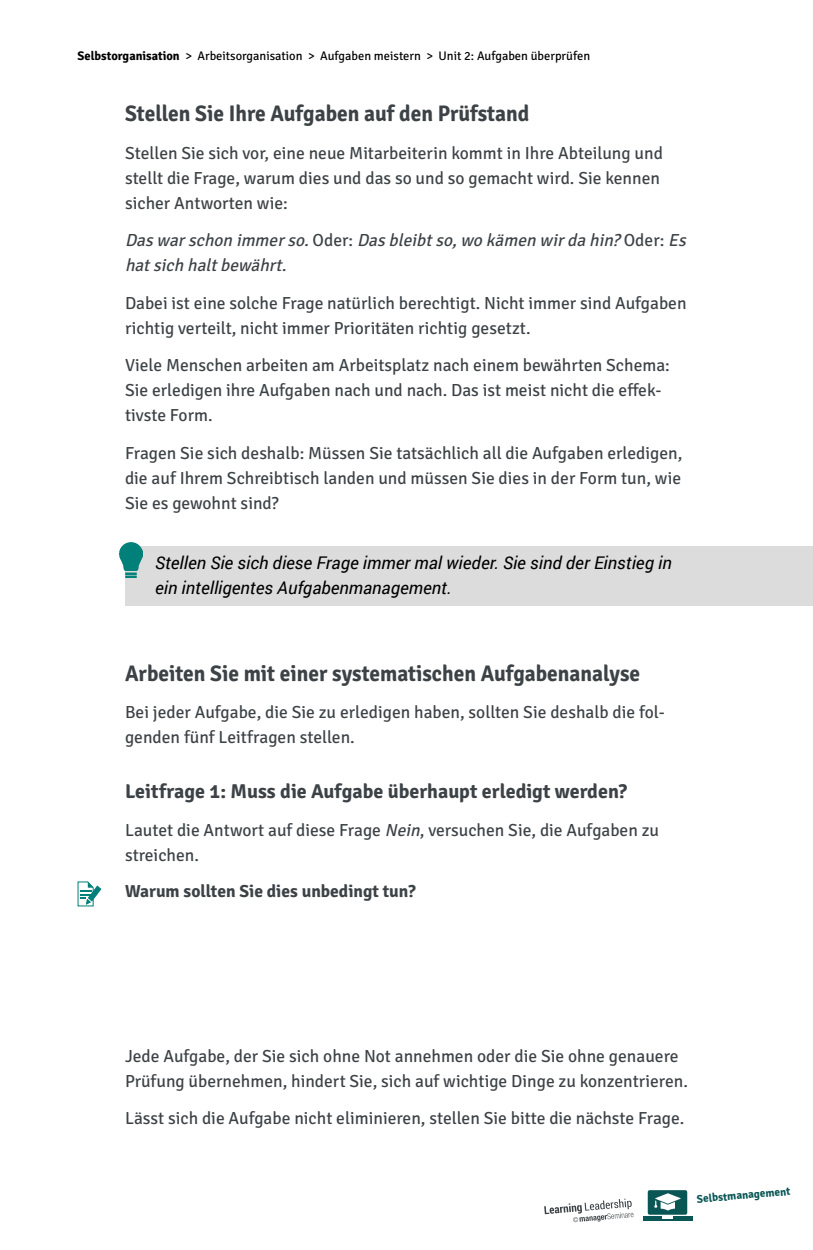
<style>
.page{position:relative;width:813px;height:1250px;background:#fff}
.page>*{position:absolute;margin:0;border:0;box-sizing:border-box;transform-origin:0 0}
.t1{font:700 22.5px "Signika Negative";color:#3c4246;scale:.95 1}
.t2{font:700 20px "Signika Negative";color:#3c4246}
.t3{font:17.5px/25px "Signika Negative";color:#3c4246}
.t4{font:italic 17.5px/25px "Roboto";color:#000}
.t5{font:italic 17.5px/25px "Signika Negative";color:#3c4246}
.t6{font:700 17.5px "Signika Negative";color:#3c4246}
.t7{font:12.5px "Signika Negative";color:#000}
.t8{font:700 11.25px "Signika Negative";color:#0a5655}
.s1{font-weight:700}
.s2{font-style:normal}
.s3{font-style:italic}
</style>
<div class="page">
<div style="left:647px;top:1190px;width:40px;height:25px;background:#0a5655;border-radius:2px"></div>
<svg style="left:643px;top:1216px;width:49px;height:5px"></svg>
<img style="left:654px;top:1194px;width:27px;height:16px">
<svg style="left:544px;top:1199px;width:89px;height:23px"></svg>
<div style="left:125px;top:546px;width:687px;height:60px;background:#dcdcdc"></div>
<img style="left:120px;top:542px;width:23px;height:35px">
<svg style="left:77px;top:881px;width:24px;height:26px"></svg>
<p class="t7" style="left:78px;top:47px;width:514px"><span class="s1">Selbstorganisation</span> &gt; Arbeitsorganisation &gt; Aufgaben meistern &gt; Unit 2: Aufgaben überprüfen</p>
<p class="t1" style="left:125px;top:98px;width:427px">Stellen Sie Ihre Aufgaben auf den Prüfstand</p>
<p class="t3" style="left:125px;top:139px;width:539px">Stellen Sie sich vor, eine neue Mitarbeiterin kommt in Ihre Abteilung und stellt die Frage, warum dies und das so und so gemacht wird. Sie kennen sicher Antworten wie:</p>
<p class="t5" style="left:125px;top:227px;width:567px">Daswarschon immerso.<span class="s2">O d e r :</span> Dasbleibtso,wo kämen wirdahin?<span class="s2">O d e r :</span> Es hatsich haltbewährt.</p>
<p class="t3" style="left:125px;top:289px;width:563px">Dabei ist eine solche Frage natürlich berechtigt. Nicht immer sind Aufgaben richtig verteilt, nicht immer Prioritäten richtig gesetzt.</p>
<p class="t3" style="left:125px;top:352px;width:546px">Viele Menschen arbeiten am Arbeitsplatz nach einem bewährten Schema:<br>Sie erledigen ihre Aufgaben nach und nach. Das ist meist nicht die effek&shy;tivste Form.</p>
<p class="t3" style="left:125px;top:439px;width:558px;text-align:justify">Fragen Sie sich deshalb: Müssen Sie tatsächlich all die Aufgaben erledigen, die auf Ihrem Schreibtisch landen und müssen Sie dies in der Form tun, wie Sie es gewohnt sind?</p>
<p class="t4" style="left:155px;top:549px;width:518px">Stellen Sie sich diese Frage immer mal wieder. Sie sind der Einstieg in ein intelligentes Aufgabenmanagement.</p>
<p class="t1" style="left:125px;top:657px;width:543px">Arbeiten Sie mit einer systematischen Aufgabenanalyse</p>
<p class="t3" style="left:125px;top:699px;width:541px">Bei jeder Aufgabe, die Sie zu erledigen haben, sollten Sie deshalb die fol&shy;genden fünf Leitfragen stellen.</p>
<p class="t2" style="left:125px;top:777px;width:503px">Leitfrage 1: Muss die Aufgabe überhaupt erledigt werden?</p>
<p class="t3" style="left:125px;top:816px;width:535px">Lautet die Antwort auf diese Frage <span class="s3">Nein</span>, versuchen Sie, die Aufgaben zu streichen.</p>
<p class="t6" style="left:125px;top:879px;width:292px">Warum sollten Sie dies unbedingt tun?</p>
<p class="t3" style="left:125px;top:1042px;width:564px">Jede Aufgabe, der Sie sich ohne Not annehmen oder die Sie ohne genauere<br>Prüfung übernehmen, hindert Sie, sich auf wichtige Dinge zu konzentrieren.</p>
<p class="t3" style="left:125px;top:1105px;width:561px">Lässt sich die Aufgabe nicht eliminieren, stellen Sie bitte die nächste Frage.</p>
<p class="t8" style="left:696px;top:1191px;width:95px;rotate:-5deg">Selbstmanagement</p>
</div>
